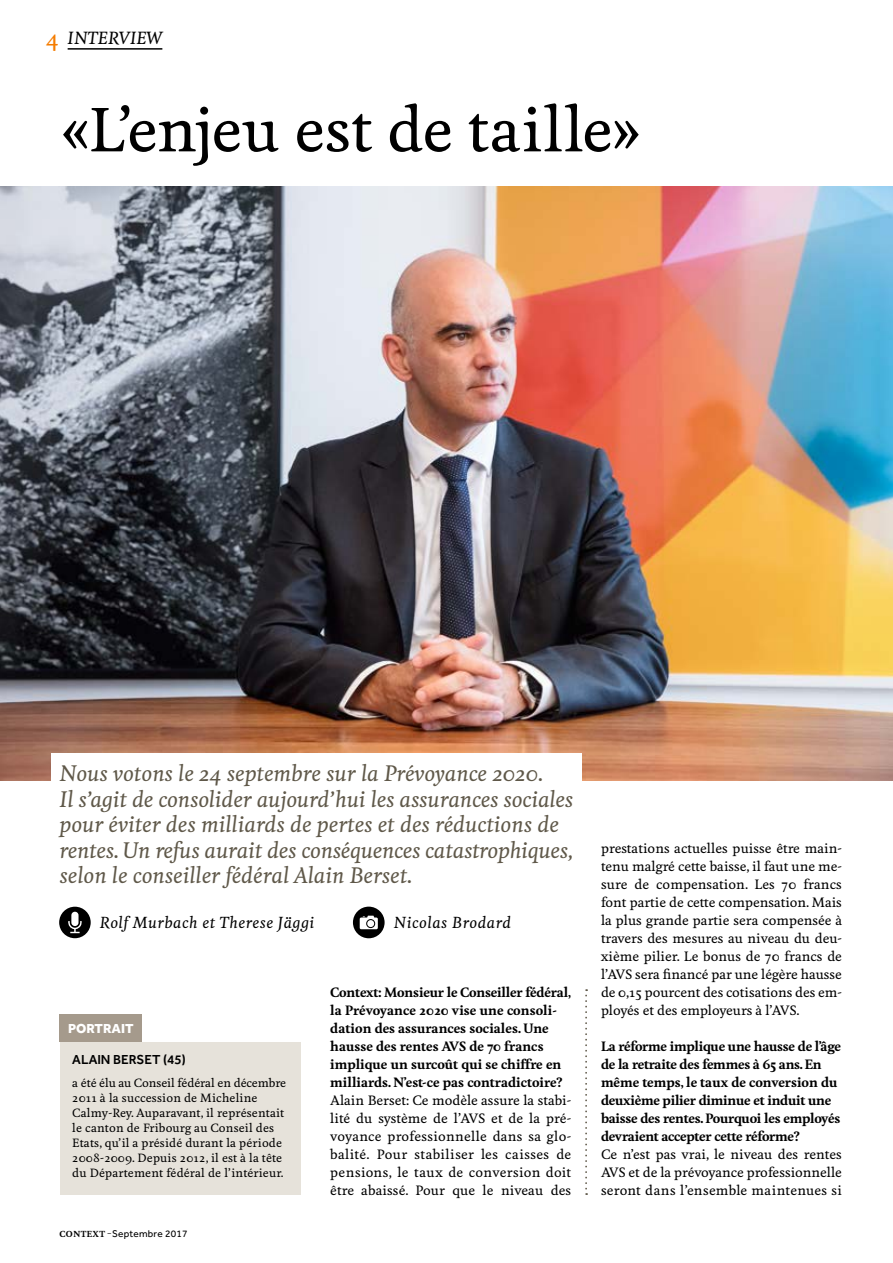
<style>
.page{position:relative;width:893px;height:1263px;background:#fff}
.page>*{position:absolute;margin:0;border:0;box-sizing:border-box;transform-origin:0 0}
.t1{font:500 58.5px "Feijoa";color:#000}
.t2{font:italic 500 21px/25.5px "Feijoa";letter-spacing:-.005em;color:#5f5849}
.t3{font:italic 500 16.5px "Feijoa";letter-spacing:.01em;color:#000}
.t4{font:italic 500 15px "Feijoa";letter-spacing:.04em;color:#000}
.t5{font:500 13.5px "Effra Std";color:#000}
.t6{font:800 13.5px "Effra Std";color:#fff}
.t7{font:500 12.75px/18px "Feijoa";color:#000;text-align:justify}
.t8{font:700 12.75px/18px "Feijoa";letter-spacing:-.015em;color:#000}
.t9{font:500 11.25px/15px "Feijoa";letter-spacing:.015em;color:#000}
.t10{font:10.05px "Effra Std";letter-spacing:.02em;color:#000}
.s1{font-style:normal;font-size:22.5px;color:#f57c00}
.s2{font-family:"Feijoa";font-weight:700;font-size:8.25px}
.s3{font-family:"Feijoa";font-weight:500;font-size:9px}
</style>
<div class="page">
<svg style="left:585px;top:989px;width:2px;height:206px"></svg>
<img style="left:0;top:187px;width:892px;height:594px">
<div style="left:51px;top:754px;width:531px;height:138px;background:#fff"></div>
<div style="left:353px;top:907px;width:32px;height:31px;background:#000;border-radius:50%"></div>
<svg style="left:360px;top:916px;width:18px;height:13px"></svg>
<div style="left:367px;top:920px;width:7px;height:7px;background:#fff;border-radius:50%"></div>
<div style="left:59px;top:907px;width:32px;height:31px;background:#000;border-radius:50%"></div>
<svg style="left:68px;top:911px;width:14px;height:22px"></svg>
<div style="left:60px;top:1042px;width:240px;height:153px;background:#e6e2da"></div>
<div style="left:60px;top:1015px;width:82px;height:27px;background:#a59a8c"></div>
<hr style="left:68px;top:48px;width:94px;height:2px;background:#000">
<p class="t3" style="left:46px;top:27px;width:118px"><span class="s1">4</span> INTERVIEW</p>
<h1 class="t1" style="left:60px;top:93px;width:584px">«L’enjeu est de taille»</h1>
<p class="t2" style="left:60px;top:761px;width:515px">Nous votons le 24 septembre sur la Prévoyance 2020.<br>Il s’agit de consolider aujourd’hui les assurances sociales pour éviter des milliards de pertes et des réductions de rentes. Un refus aurait des conséquences catastrophiques, selon le conseiller fédéral Alain Berset.</p>
<p class="t4" style="left:100px;top:913px;width:216px">Rolf Murbach et Therese Jäggi</p>
<p class="t4" style="left:394px;top:913px;width:119px">Nicolas Brodard</p>
<p class="t6" style="left:68px;top:1020px;width:67px">PORTRAIT</p>
<p class="t5" style="left:72px;top:1051px;width:115px">ALAIN BERSET (45)</p>
<p class="t9" style="left:72px;top:1076px;width:215px">a été élu au Conseil fédéral en décembre 2011 à la succession de Micheline Calmy-Rey. Auparavant, il représentait le canton de Fribourg au Conseil des Etats, qu’il a présidé durant la période 2008-2009. Depuis 2012, il est à la tête du Département fédéral de l’intérieur.</p>
<p class="t10" style="left:60px;top:1227px;width:130px"><span class="s2">CONTEXT</span> <span class="s3">–</span> Septembre 2017</p>
<p class="t8" style="left:330px;top:983px;width:242px">Context: Monsieur le Conseiller fédéral, la Prévoyance 2020 vise une consoli&shy;dation des assurances sociales. Une hausse des rentes AVS de 70 francs implique un surcoût qui se chiffre en milliards. N’est-ce pas contradictoire?</p>
<p class="t7" style="left:330px;top:1091px;width:242px">Alain Berset: Ce modèle assure la stabi&shy;lité du système de l’AVS et de la pré&shy;voyance professionnelle dans sa glo&shy;balité. Pour stabiliser les caisses de pensions, le taux de conversion doit être abaissé. Pour que le niveau des</p>
<p class="t7" style="left:601px;top:839px;width:243px">prestations actuelles puisse être main&shy;tenu malgré cette baisse, il faut une me&shy;sure de compensation. Les 70 francs font partie de cette compensation. Mais la plus grande partie sera compensée à travers des mesures au niveau du deu&shy;xième pilier. Le bonus de 70 francs de l’AVS sera financé par une légère hausse de 0,15 pourcent des cotisations des em&shy;ployés et des employeurs à l’AVS.</p>
<p class="t8" style="left:601px;top:1037px;width:242px">La réforme implique une hausse de l’âge de la retraite des femmes à 65 ans. En même temps, le taux de conversion du deuxième pilier diminue et induit une baisse des rentes. Pourquoi les employés devraient accepter cette réforme?</p>
<p class="t7" style="left:601px;top:1145px;width:242px">Ce n’est pas vrai, le niveau des rentes AVS et de la prévoyance professionnelle seront dans l’ensemble maintenues si</p>
</div>
